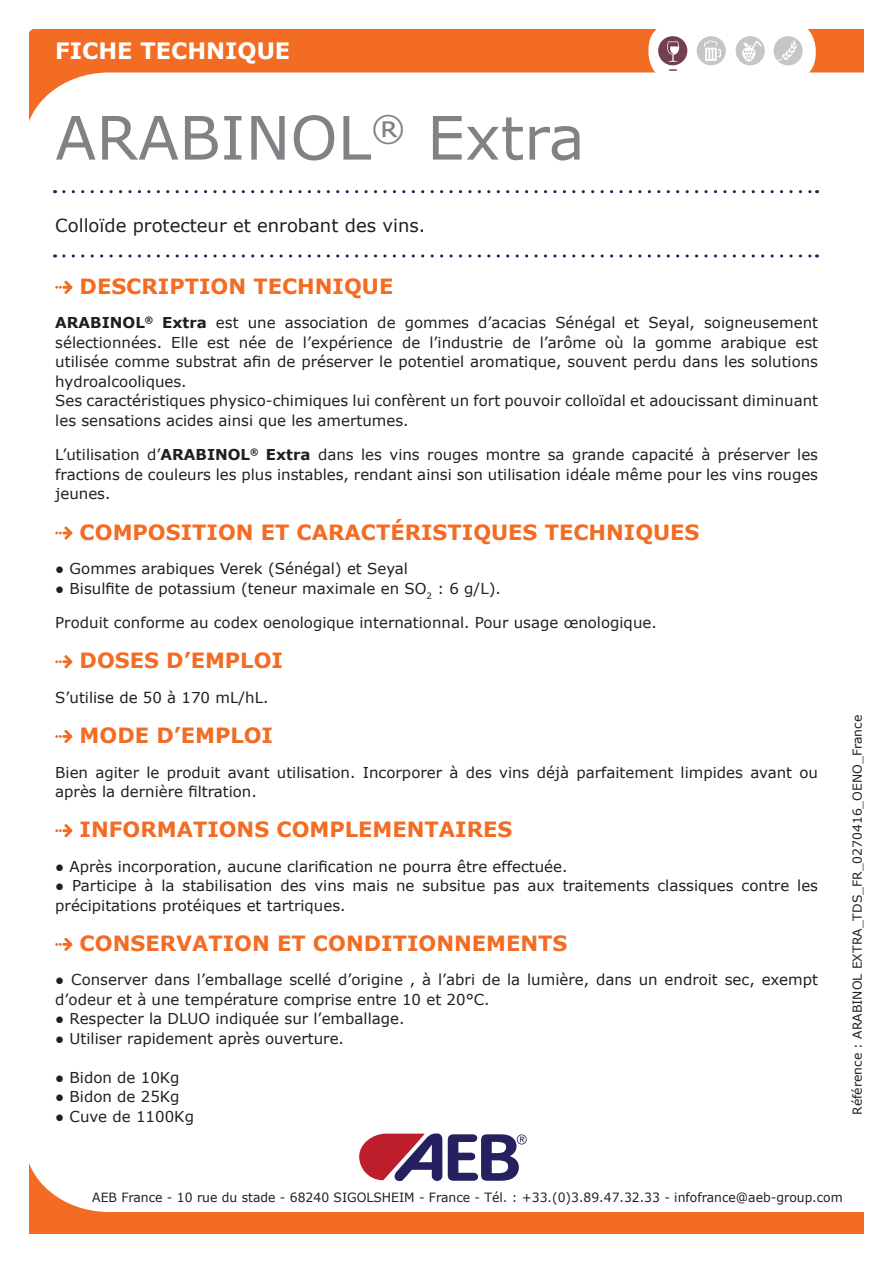
<style>
.page{position:relative;width:893px;height:1263px;background:#fff}
.page>*{position:absolute;margin:0;border:0;box-sizing:border-box;transform-origin:0 0}
.t1{font:60px "Verdana";color:#808285}
.t2{font:700 22.5px "Verdana";color:#fff}
.t3{font:700 21px "Verdana";color:#f36c23}
.t4{font:18px "Verdana";color:#231f20}
.t5{font:15px/19.5px "Verdana";color:#231f20}
.t6{font:12.75px "Verdana";color:#231f20}
.t7{font:12.3px "Verdana";color:#231f20}
.s1{font-weight:700}
</style>
<div class="page">
<svg style="left:30px;top:30px;width:833px;height:89px"></svg>
<div style="left:648px;top:21px;width:168px;height:61px;background:#fff;border-radius:28px"></div>
<svg style="left:30px;top:1166px;width:833px;height:67px"></svg>
<svg style="left:64px;top:190px;width:753px;height:3px"></svg>
<svg style="left:64px;top:254px;width:753px;height:4px"></svg>
<svg style="left:55px;top:281px;width:17px;height:13px"></svg>
<svg style="left:55px;top:526px;width:17px;height:14px"></svg>
<svg style="left:55px;top:655px;width:17px;height:13px"></svg>
<svg style="left:55px;top:730px;width:17px;height:13px"></svg>
<svg style="left:55px;top:824px;width:17px;height:13px"></svg>
<svg style="left:55px;top:938px;width:17px;height:13px"></svg>
<svg style="left:359px;top:1133px;width:168px;height:49px"></svg>
<div style="left:773px;top:36px;width:30px;height:29px;background:#c6c6c6;border-radius:50%"></div>
<svg style="left:778px;top:40px;width:19px;height:21px"></svg>
<div style="left:736px;top:36px;width:29px;height:29px;background:#c6c6c6;border-radius:50%"></div>
<div style="left:658px;top:36px;width:29px;height:29px;background:#724053;border-radius:50%"></div>
<div style="left:697px;top:36px;width:29px;height:29px;background:#c6c6c6;border-radius:50%"></div>
<svg style="left:704px;top:40px;width:17px;height:21px"></svg>
<svg style="left:667px;top:41px;width:12px;height:21px"></svg>
<svg style="left:742px;top:41px;width:20px;height:21px"></svg>
<svg style="left:669px;top:69px;width:8px;height:2px"></svg>
<h2 class="t2" style="left:55px;top:35px;width:237px">FICHE TECHNIQUE</h2>
<h1 class="t1" style="left:55px;top:97px;width:531px">ARABINOL<sup>®</sup> Extra</h1>
<p class="t4" style="left:55px;top:213px;width:372px">Colloïde protecteur et enrobant des vins.</p>
<h3 class="t3" style="left:80px;top:271px;width:315px">DESCRIPTION TECHNIQUE</h3>
<p class="t5" style="left:55px;top:313px;width:764px"><span class="s1">ARABINOL</span><sup>®</sup> <span class="s1">Extra</span> est une association de gommes d’acacias Sénégal et Seyal, soigneusement sélectionnées. Elle est née de l’expérience de l’industrie de l’arôme où la gomme arabique est utilisée comme substrat afin de préserver le potentiel aromatique, souvent perdu dans les solutions hydroalcooliques.<br>Ses caractéristiques physico-chimiques lui confèrent un fort pouvoir colloïdal et adoucissant diminuant les sensations acides ainsi que les amertumes.</p>
<p class="t5" style="left:55px;top:445px;width:764px;text-align:justify">L’utilisation d’<span class="s1">ARABINOL</span><sup>®</sup> <span class="s1">Extra</span> dans les vins rouges montre sa grande capacité à préserver les fractions de couleurs les plus instables, rendant ainsi son utilisation idéale même pour les vins rouges jeunes.</p>
<h3 class="t3" style="left:80px;top:517px;width:621px">COMPOSITION ET CARACTÉRISTIQUES TECHNIQUES</h3>
<p class="t5" style="left:55px;top:559px;width:354px">● Gommes arabiques Verek (Sénégal) et Seyal</p>
<p class="t5" style="left:55px;top:578px;width:447px">● Bisulfite de potassium (teneur maximale en SO<sub>2</sub> : 6 g/L).</p>
<p class="t5" style="left:55px;top:613px;width:603px">Produit conforme au codex oenologique internationnal. Pour usage œnologique.</p>
<h3 class="t3" style="left:80px;top:646px;width:205px">DOSES D’EMPLOI</h3>
<p class="t5" style="left:55px;top:687px;width:215px">S’utilise de 50 à 170 mL/hL.</p>
<h3 class="t3" style="left:80px;top:720px;width:195px">MODE D’EMPLOI</h3>
<p class="t5" style="left:55px;top:762px;width:764px">Bien agiter le produit avant utilisation. Incorporer à des vins déjà parfaitement limpides avant ou après la dernière filtration.</p>
<h3 class="t3" style="left:80px;top:815px;width:434px">INFORMATIONS COMPLEMENTAIRES</h3>
<p class="t5" style="left:55px;top:856px;width:514px">● Après incorporation, aucune clarification ne pourra être effectuée.</p>
<p class="t5" style="left:55px;top:876px;width:764px">● Participe à la stabilisation des vins mais ne subsitue pas aux traitements classiques contre les précipitations protéiques et tartriques.</p>
<h3 class="t3" style="left:80px;top:928px;width:489px">CONSERVATION ET CONDITIONNEMENTS</h3>
<p class="t5" style="left:55px;top:970px;width:764px">● Conserver dans l’emballage scellé d’origine , à l’abri de la lumière, dans un endroit sec, exempt d’odeur et à une température comprise entre 10 et 20°C.</p>
<p class="t5" style="left:55px;top:1009px;width:351px">● Respecter la DLUO indiquée sur l’emballage.</p>
<p class="t5" style="left:55px;top:1028px;width:290px">● Utiliser rapidement après ouverture.</p>
<p class="t5" style="left:55px;top:1067px;width:126px">● Bidon de 10Kg</p>
<p class="t5" style="left:55px;top:1087px;width:126px">● Bidon de 25Kg</p>
<p class="t5" style="left:55px;top:1106px;width:140px">● Cuve de 1100Kg</p>
<p class="t7" style="left:849px;top:1115px;width:401px;rotate:-90deg">Référence : ARABINOL EXTRA_TDS_FR_0270416_OENO_France</p>
<p class="t6" style="left:92px;top:1189px;width:752px">AEB France - 10 rue du stade - 68240 SIGOLSHEIM - France - Tél. : +33.(0)3.89.47.32.33 - infofrance@aeb-group.com</p>
</div>
